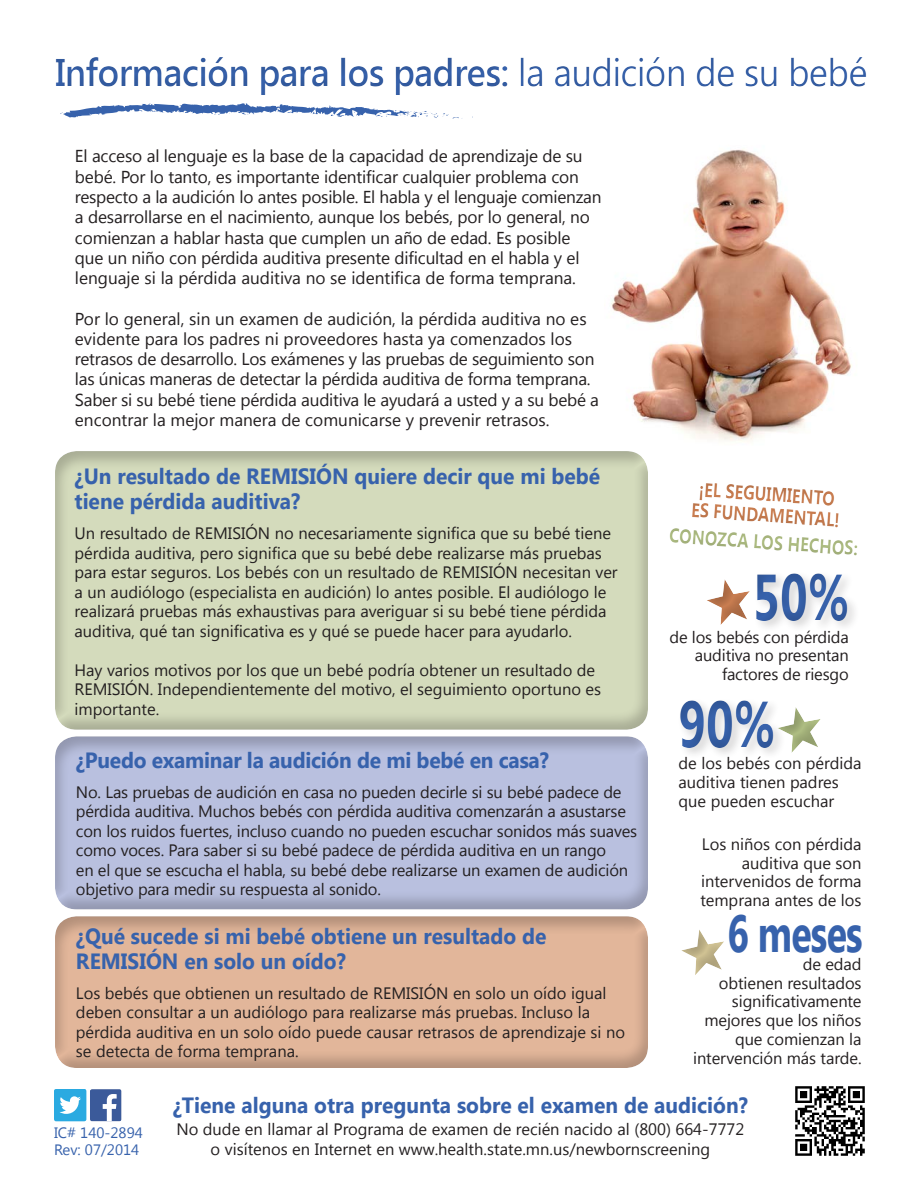
<style>
.page{position:relative;width:918px;height:1188px;background:#fff}
.page>*{position:absolute;margin:0;border:0;box-sizing:border-box;transform-origin:0 0}
.t1{font:700 64.8px "Segoe UI";color:#3762ac;scale:.74 1}
.Heading{font:700 52.2px "Segoe UI";letter-spacing:-.02em;color:#3762ac;scale:.72 1}
.t2{font:600 38.55px "Segoe UI";letter-spacing:-.02em;color:#3762ac;scale:.95 1}
.Heading-2{font:700 22.05px/25.2px "Segoe UI";color:#3762ac;scale:.95 1}
.t3{font:700 19.95px/21px "Segoe UI";color:#ca7e51;text-align:center;scale:.83 1}
.t4{font:700 19.95px "Segoe UI";color:#afbe83;scale:.83 1}
.t5{font:17.25px/20.2px "Segoe UI";letter-spacing:-.01em;color:#231f20}
.Heading-3{font:16.5px/19.5px "Segoe UI";color:#231f20}
.Rev_date{font:15px "Segoe UI";color:#3762ac}
.s1{font-weight:400}
</style>
<div class="page">
<img style="left:611px;top:149px;width:241px;height:293px">
<div style="left:55px;top:911px;width:594px;height:159px;background:#231f20;opacity:.24"></div>
<div style="left:55px;top:731px;width:594px;height:180px;background:#231f20;opacity:.24"></div>
<div style="left:55px;top:446px;width:594px;height:286px;background:#231f20;opacity:.24"></div>
<svg style="left:54px;top:1089px;width:68px;height:32px"></svg>
<div style="left:665px;top:682px;width:124px;height:84px;background:#231f20;opacity:.24"></div>
<svg style="left:771px;top:697px;width:50px;height:61px"></svg>
<svg style="left:671px;top:483px;width:186px;height:144px"></svg>
<svg style="left:681px;top:930px;width:43px;height:45px"></svg>
<div style="left:41px;top:44px;width:840px;height:54px;background:#231f20;opacity:.24"></div>
<svg style="left:60px;top:103px;width:402px;height:16px"></svg>
<img style="left:795px;top:1086px;width:70px;height:70px">
<h3 class="t2" style="left:55px;top:45px;width:857px">Información para los padres: <span class="s1">la audición de su bebé</span></h3>
<p class="t5" style="left:75px;top:145px;width:528px">El acceso al lenguaje es la base de la capacidad de aprendizaje de su bebé. Por lo tanto, es importante identificar cualquier problema con respecto a la audición lo antes posible. El habla y el lenguaje comienzan a desarrollarse en el nacimiento, aunque los bebés, por lo general, no comienzan a hablar hasta que cumplen un año de edad. Es posible que un niño con pérdida auditiva presente dificultad en el habla y el lenguaje si la pérdida auditiva no se identifica de forma temprana.</p>
<p class="t5" style="left:75px;top:308px;width:526px">Por lo general, sin un examen de audición, la pérdida auditiva no es evidente para los padres ni proveedores hasta ya comenzados los retrasos de desarrollo. Los exámenes y las pruebas de seguimiento son las únicas maneras de detectar la pérdida auditiva de forma temprana.<br>Saber si su bebé tiene pérdida auditiva le ayudará a usted y a su bebé a encontrar la mejor manera de comunicarse y prevenir retrasos.</p>
<h2 class="Heading-2" style="left:75px;top:462px;width:555px">¿Un resultado de REMISIÓN quiere decir que mi bebé tiene pérdida auditiva?</h2>
<p class="Heading-3" style="left:75px;top:523px;width:545px">Un resultado de REMISIÓN no necesariamente significa que su bebé tiene pérdida auditiva, pero significa que su bebé debe realizarse más pruebas para estar seguros. Los bebés con un resultado de REMISIÓN necesitan ver a un audiólogo (especialista en audición) lo antes posible. El audiólogo le realizará pruebas más exhaustivas para averiguar si su bebé tiene pérdida auditiva, qué tan significativa es y qué se puede hacer para ayudarlo.</p>
<p class="Heading-3" style="left:75px;top:659px;width:528px">Hay varios motivos por los que un bebé podría obtener un resultado de<br>REMISIÓN. Independientemente del motivo, el seguimiento oportuno es importante.</p>
<h2 class="Heading-2" style="left:76px;top:746px;width:499px">¿Puedo examinar la audición de mi bebé en casa?</h2>
<p class="Heading-3" style="left:76px;top:781px;width:563px">No. Las pruebas de audición en casa no pueden decirle si su bebé padece de pérdida auditiva. Muchos bebés con pérdida auditiva comenzarán a asustarse con los ruidos fuertes, incluso cuando no pueden escuchar sonidos más suaves como voces. Para saber si su bebé padece de pérdida auditiva en un rango<br>en el que se escucha el habla, su bebé debe realizarse un examen de audición objetivo para medir su respuesta al sonido.</p>
<h2 class="Heading-2" style="left:76px;top:922px;width:497px">¿Qué sucede si mi bebé obtiene un resultado de<br>REMISIÓN en solo un oído?</h2>
<p class="Heading-3" style="left:76px;top:983px;width:551px">Los bebés que obtienen un resultado de REMISIÓN en solo un oído igual deben consultar a un audiólogo para realizarse más pruebas. Incluso la pérdida auditiva en un solo oído puede causar retrasos de aprendizaje si no se detecta de forma temprana.</p>
<p class="t3" style="left:694px;top:477px;width:181px;rotate:4deg">¡EL SEGUIMIENTO<br>ES FUNDAMENTAL!</p>
<p class="t4" style="left:670px;top:521px;width:229px;rotate:4deg">CONOZCA LOS HECHOS:</p>
<h1 class="t1" style="left:753px;top:551px;width:132px">50%</h1>
<p class="Heading-3" style="left:695px;top:645px;width:155px;line-height:18.8px;text-align:right">auditiva no presentan factores de riesgo</p>
<p class="Heading-3" style="left:670px;top:626px;width:181px">de los bebés con pérdida</p>
<h1 class="t1" style="left:678px;top:677px;width:132px">90%</h1>
<p class="Heading-3" style="left:678px;top:753px;width:185px;line-height:18.8px">de los bebés con pérdida auditiva tienen padres que pueden escuchar</p>
<p class="Heading-3" style="left:700px;top:834px;width:163px;line-height:18.8px;text-align:right">Los niños con pérdida auditiva que son intervenidos de forma temprana antes de los</p>
<h2 class="Heading" style="left:727px;top:896px;width:189px">6 meses</h2>
<p class="Heading-3" style="left:693px;top:954px;width:170px;line-height:18.8px;text-align:right">de edad<br>obtienen resultados significativamente mejores que los niños que comienzan la intervención más tarde.</p>
<p class="Rev_date" style="left:54px;top:1123px;width:90px">IC# 140-2894</p>
<p class="Rev_date" style="left:54px;top:1139px;width:87px">Rev: 07/2014</p>
<h2 class="Heading-2" style="left:173px;top:1091px;width:607px">¿Tiene alguna otra pregunta sobre el examen de audición?</h2>
<h2 class="Heading-3" style="left:176px;top:1119px;width:569px">No dude en llamar al Programa de examen de recién nacido al (800) 664-7772</h2>
<h2 class="Heading-3" style="left:211px;top:1138px;width:501px">o visítenos en Internet en www.health.state.mn.us/newbornscreening</h2>
</div>
